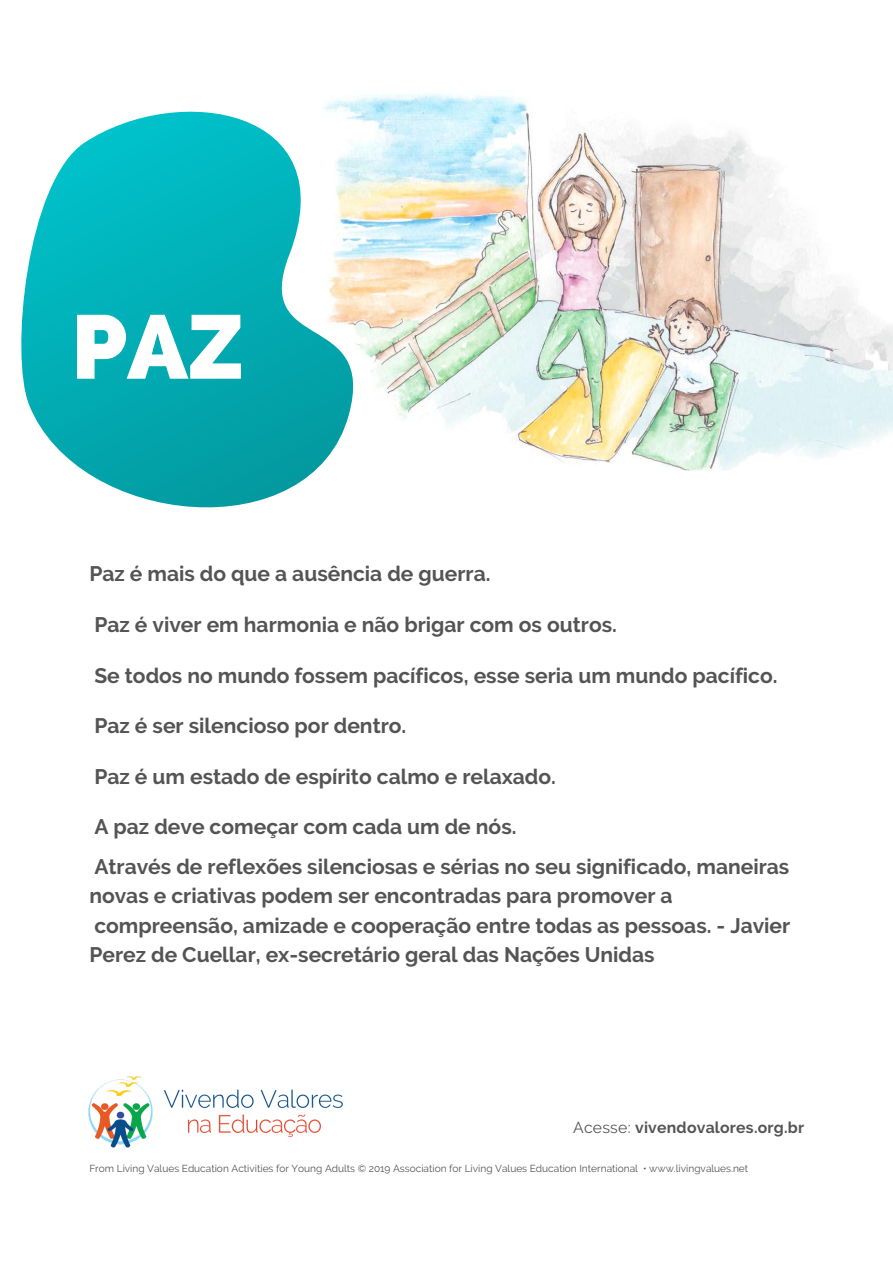
<style>
.page{position:relative;width:893px;height:1263px;background:#fff}
.page>*{position:absolute;margin:0;border:0;box-sizing:border-box;transform-origin:0 0}
.t1{font:800 90px "Raleway";color:#fff}
.t2{font:700 21px/29.1px "Raleway";color:#545454}
.t3{font:700 15.75px "Raleway";letter-spacing:.015em;color:#545454}
.t4{font:10.12px "Raleway";color:#545454}
.s1{font-weight:400}
</style>
<div class="page">
<img style="left:88px;top:1076px;width:255px;height:72px">
<img style="left:515px;top:99px;width:378px;height:371px">
<svg style="left:21px;top:93px;width:494px;height:415px"></svg>
<h1 class="t1" style="left:71px;top:294px;width:174px">PAZ</h1>
<p class="t2" style="left:89px;top:559px;width:402px">Paz é mais do que a ausência de guerra.</p>
<p class="t2" style="left:94px;top:610px;width:524px">Paz é viver em harmonia e não brigar com os outros.</p>
<p class="t2" style="left:94px;top:661px;width:684px">Se todos no mundo fossem pacíficos, esse seria um mundo pacífico.</p>
<p class="t2" style="left:94px;top:711px;width:313px">Paz é ser silencioso por dentro.</p>
<p class="t2" style="left:94px;top:762px;width:463px">Paz é um estado de espírito calmo e relaxado.</p>
<p class="t2" style="left:94px;top:807px;width:696px;line-height:39.8px">A paz deve começar com cada um de nós.<br>Através de reflexões silenciosas e sérias no seu significado, maneiras</p>
<p class="t2" style="left:89px;top:881px;width:702px">novas e criativas podem ser encontradas para promover a compreensão, amizade e cooperação entre todas as pessoas. - Javier<br>Perez de Cuellar, ex-secretário geral das Nações Unidas</p>
<p class="t3" style="left:573px;top:1118px;width:232px"><span class="s1">Acesse:</span> vivendovalores.org.br</p>
<p class="t4" style="left:89px;top:1162px;width:660px">From Living Values Education Activities for Young Adults © 2019 Association for Living Values Education International • www.livingvalues.net</p>
</div>
